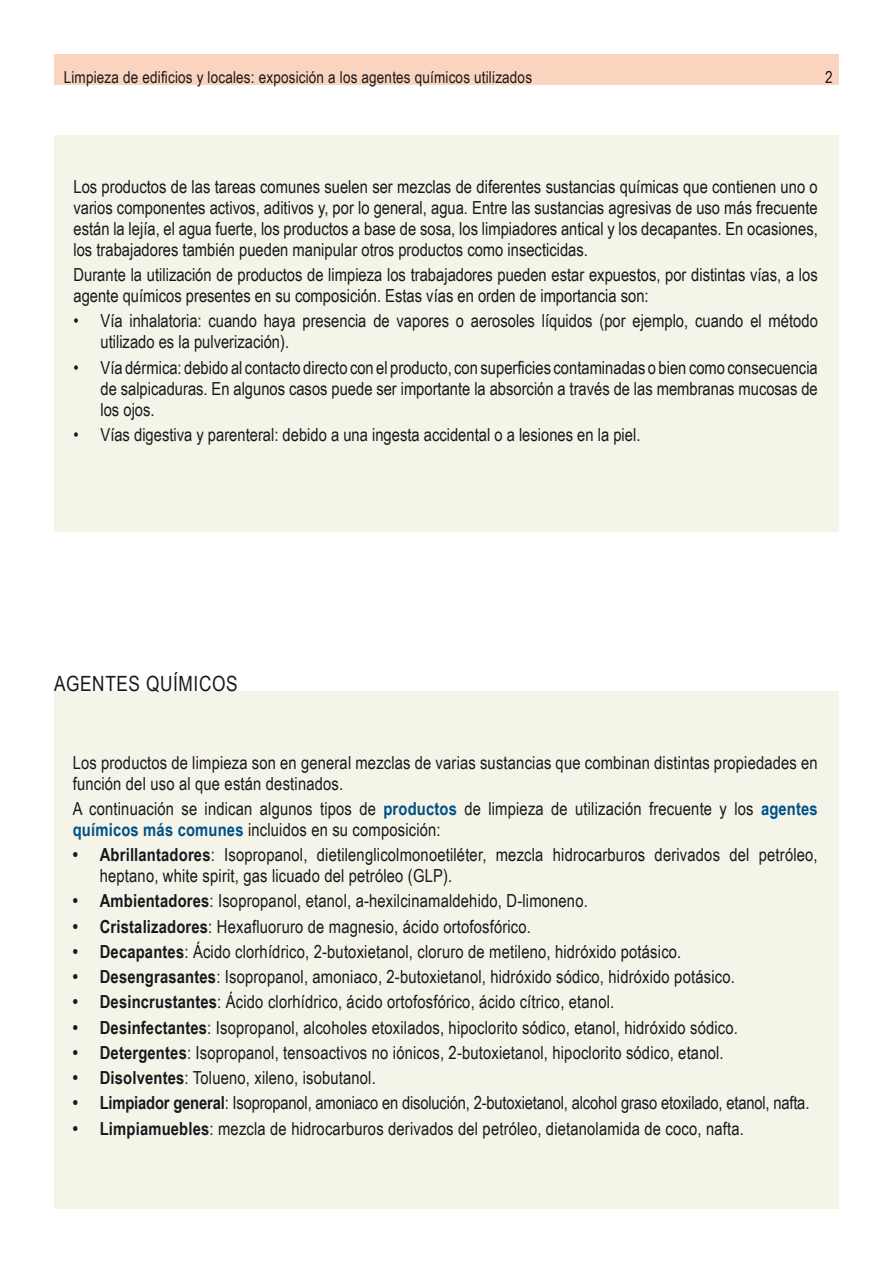
<style>
.page{position:relative;width:893px;height:1263px;background:#fff}
.page>*{position:absolute;margin:0;border:0;box-sizing:border-box;transform-origin:0 0}
.t1{font:21px "Arial Narrow";letter-spacing:.03em;color:#1a171c}
.t2{font:18px/21px "Arial Narrow";letter-spacing:.01em;color:#1a171c}
.t3{font:18px "Arial Narrow";letter-spacing:-.01em;color:#1a171c}
.t4{font:16.5px "Arial Narrow";letter-spacing:.01em;color:#1a171c}
.s1{font-weight:700;color:#005189}
.s2{font-weight:700}
</style>
<div class="page">
<div style="left:54px;top:54px;width:785px;height:30px;background:#fbd4bf"></div>
<div style="left:54px;top:691px;width:785px;height:518px;background:#f5f4e8"></div>
<div style="left:54px;top:135px;width:785px;height:396px;background:#f5f4e8"></div>
<p class="t4" style="left:64px;top:68px;width:470px">Limpieza de edificios y locales: exposición a los agentes químicos utilizados</p>
<p class="t4" style="left:825px;top:68px;width:9px">2</p>
<p class="t2" style="left:73px;top:176px;width:746px;text-align:justify">Los productos de las tareas comunes suelen ser mezclas de diferentes sustancias químicas que contienen uno o varios componentes activos, aditivos y, por lo general, agua. Entre las sustancias agresivas de uso más frecuente están la lejía, el agua fuerte, los productos a base de sosa, los limpiadores antical y los decapantes. En ocasiones, los trabajadores también pueden manipular otros productos como insecticidas.</p>
<p class="t2" style="left:73px;top:264px;width:746px">Durante la utilización de productos de limpieza los trabajadores pueden estar expuestos, por distintas vías, a los agente químicos presentes en su composición. Estas vías en orden de importancia son:</p>
<p class="t2" style="left:100px;top:310px;width:719px;text-indent:-27px">• Vía inhalatoria: cuando haya presencia de vapores o aerosoles líquidos (por ejemplo, cuando el método utilizado es la pulverización).</p>
<p class="t2" style="left:100px;top:357px;width:719px;text-align:justify;text-indent:-27px">• Vía dérmica: debido al contacto directo con el producto, con superficies contaminadas o bien como consecuencia de salpicaduras. En algunos casos puede ser importante la absorción a través de las membranas mucosas de los ojos.</p>
<p class="t2" style="left:73px;top:424px;width:568px">• Vías digestiva y parenteral: debido a una ingesta accidental o a lesiones en la piel.</p>
<h2 class="t1" style="left:54px;top:672px;width:185px">AGENTES QUÍMICOS</h2>
<p class="t2" style="left:73px;top:752px;width:746px">Los productos de limpieza son en general mezclas de varias sustancias que combinan distintas propiedades en función del uso al que están destinados.</p>
<p class="t2" style="left:73px;top:798px;width:747px">A continuación se indican algunos tipos de <span class="s1">productos</span> de limpieza de utilización frecuente y los <span class="s1">agentes</span></p>
<p class="t2" style="left:73px;top:819px;width:369px"><span class="s1">químicos más comunes</span> incluidos en su composición:</p>
<p class="t2" style="left:100px;top:844px;width:719px;text-indent:-27px"><span class="s2">• Abrillantadores</span>: Isopropanol, dietilenglicolmonoetiléter, mezcla hidrocarburos derivados del petróleo, heptano, white spirit, gas licuado del petróleo (GLP).</p>
<p class="t2" style="left:73px;top:890px;width:517px"><span class="s2">• Ambientadores</span>: Isopropanol, etanol, a-hexilcinamaldehido, D-limoneno.</p>
<p class="t2" style="left:73px;top:916px;width:460px"><span class="s2">• Cristalizadores</span>: Hexafluoruro de magnesio, ácido ortofosfórico.</p>
<p class="t2" style="left:73px;top:941px;width:610px"><span class="s2">• Decapantes</span>: Ácido clorhídrico, 2-butoxietanol, cloruro de metileno, hidróxido potásico.</p>
<p class="t2" style="left:73px;top:966px;width:664px"><span class="s2">• Desengrasantes</span>: Isopropanol, amoniaco, 2-butoxietanol, hidróxido sódico, hidróxido potásico.</p>
<p class="t2" style="left:73px;top:991px;width:543px"><span class="s2">• Desincrustantes</span>: Ácido clorhídrico, ácido ortofosfórico, ácido cítrico, etanol.</p>
<p class="t2" style="left:73px;top:1017px;width:667px"><span class="s2">• Desinfectantes</span>: Isopropanol, alcoholes etoxilados, hipoclorito sódico, etanol, hidróxido sódico.</p>
<p class="t2" style="left:73px;top:1042px;width:652px"><span class="s2">• Detergentes</span>: Isopropanol, tensoactivos no iónicos, 2-butoxietanol, hipoclorito sódico, etanol.</p>
<p class="t2" style="left:73px;top:1067px;width:305px"><span class="s2">• Disolventes</span>: Tolueno, xileno, isobutanol.</p>
<p class="t3" style="left:73px;top:1093px;width:738px"><span class="s2">• Limpiador general</span>: Isopropanol, amoniaco en disolución, 2-butoxietanol, alcohol graso etoxilado, etanol, nafta.</p>
<p class="t2" style="left:73px;top:1118px;width:673px"><span class="s2">• Limpiamuebles</span>: mezcla de hidrocarburos derivados del petróleo, dietanolamida de coco, nafta.</p>
</div>
